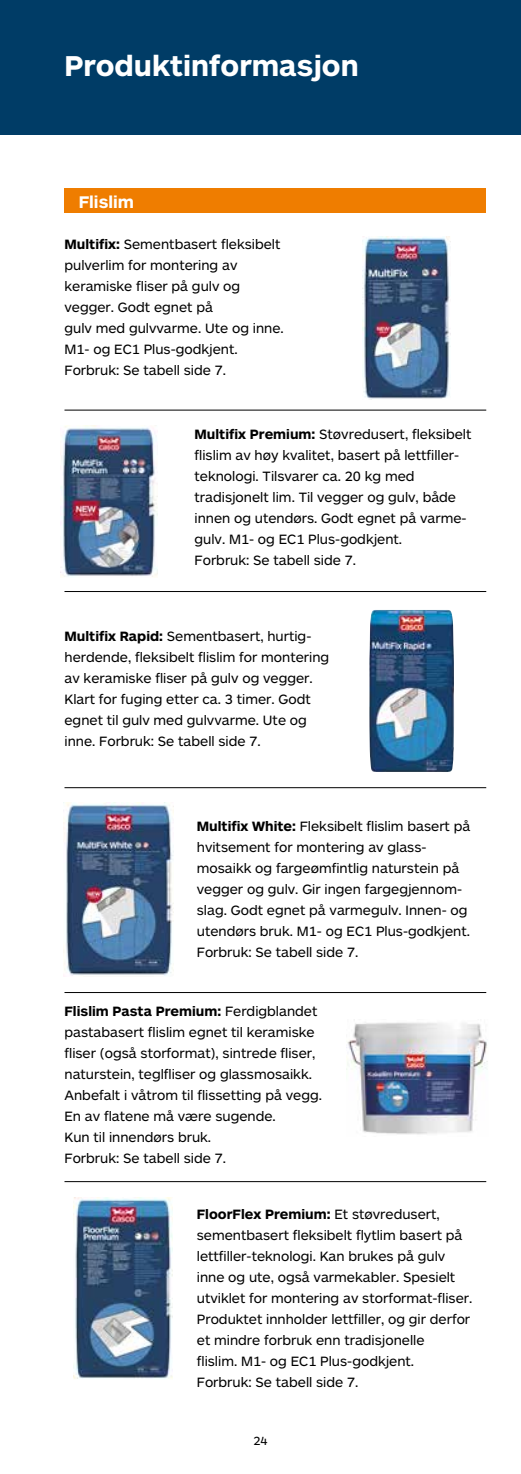
<style>
.page{position:relative;width:521px;height:1474px;background:#fff}
.page>*{position:absolute;margin:0;border:0;box-sizing:border-box;transform-origin:0 0}
.t1{font:700 29.75px "ARS Maquette";color:#fff}
.t2{font:700 17.5px "ARS Maquette";color:#fff}
.t3{font:14px/21px "ARS Maquette";color:#000}
.t4{font:12.25px "ARS Maquette";color:#000}
.s1{font-weight:700}
</style>
<div class="page">
<img style="left:346px;top:1019px;width:142px;height:116px">
<div style="left:64px;top:188px;width:422px;height:25px;background:#ef7d00"></div>
<img style="left:362px;top:236px;width:88px;height:163px">
<img style="left:60px;top:425px;width:98px;height:152px">
<img style="left:63px;top:802px;width:110px;height:174px">
<div style="left:0;top:0;width:521px;height:134px;background:#003c66"></div>
<img style="left:369px;top:610px;width:85px;height:162px">
<img style="left:74px;top:1197px;width:98px;height:182px">
<hr style="left:64px;top:410px;width:422px;height:1px;background:#000">
<hr style="left:64px;top:591px;width:422px;height:1px;background:#000">
<hr style="left:64px;top:787px;width:422px;height:1px;background:#000">
<hr style="left:64px;top:992px;width:422px;height:1px;background:#000">
<hr style="left:64px;top:1181px;width:422px;height:1px;background:#000">
<h1 class="t1" style="left:64px;top:51px;width:296px">Produktinformasjon</h1>
<p class="t2" style="left:79px;top:193px;width:57px">Flislim</p>
<p class="t3" style="left:64px;top:234px;width:221px"><span class="s1">Multifix:</span> Sementbasert fleksibelt pulverlim for montering av keramiske fliser på gulv og vegger. Godt egnet på<br>gulv med gulvvarme. Ute og inne.<br>M1- og EC1 Plus-godkjent.<br>Forbruk: Se tabell side 7.</p>
<p class="t3" style="left:194px;top:424px;width:278px"><span class="s1">Multifix Premium:</span> Støvredusert, fleksibelt flislim av høy kvalitet, basert på lettfiller&shy;teknologi. Tilsvarer ca. 20 kg med tradisjonelt lim. Til vegger og gulv, både innen og utendørs. Godt egnet på varme&shy;gulv. M1- og EC1 Plus-godkjent.<br>Forbruk: Se tabell side 7.</p>
<p class="t3" style="left:64px;top:625px;width:266px"><span class="s1">Multifix Rapid:</span> Sementbasert, hurtig&shy;herdende, fleksibelt flislim for montering av keramiske fliser på gulv og vegger.<br>Klart for fuging etter ca. 3 timer. Godt egnet til gulv med gulvvarme. Ute og inne. Forbruk: Se tabell side 7.</p>
<p class="t3" style="left:197px;top:815px;width:275px"><span class="s1">Multifix White:</span> Fleksibelt flislim basert på hvitsement for montering av glass&shy;mosaikk og fargeømfintlig naturstein på vegger og gulv. Gir ingen fargegjennom&shy;slag. Godt egnet på varmegulv. Innen- og utendørs bruk. M1- og EC1 Plus-godkjent.<br>Forbruk: Se tabell side 7.</p>
<p class="t3" style="left:64px;top:1000px;width:259px"><span class="s1">Flislim Pasta Premium:</span> Ferdigblandet pastabasert flislim egnet til keramiske fliser (også storformat), sintrede fliser, naturstein, teglfliser og glassmosaikk.<br>Anbefalt i våtrom til flissetting på vegg.<br>En av flatene må være sugende.<br>Kun til innendørs bruk.<br>Forbruk: Se tabell side 7.</p>
<p class="t3" style="left:197px;top:1203px;width:277px"><span class="s1">FloorFlex Premium:</span> Et støvredusert, sementbasert fleksibelt flytlim basert på lettfiller-teknologi. Kan brukes på gulv inne og ute, også varmekabler. Spesielt utviklet for montering av storformat-fliser.<br>Produktet innholder lettfiller, og gir derfor et mindre forbruk enn tradisjonelle<br>flislim. M1- og EC1 Plus-godkjent.<br>Forbruk: Se tabell side 7.</p>
<p class="t4" style="left:253px;top:1434px;width:16px">24</p>
</div>
